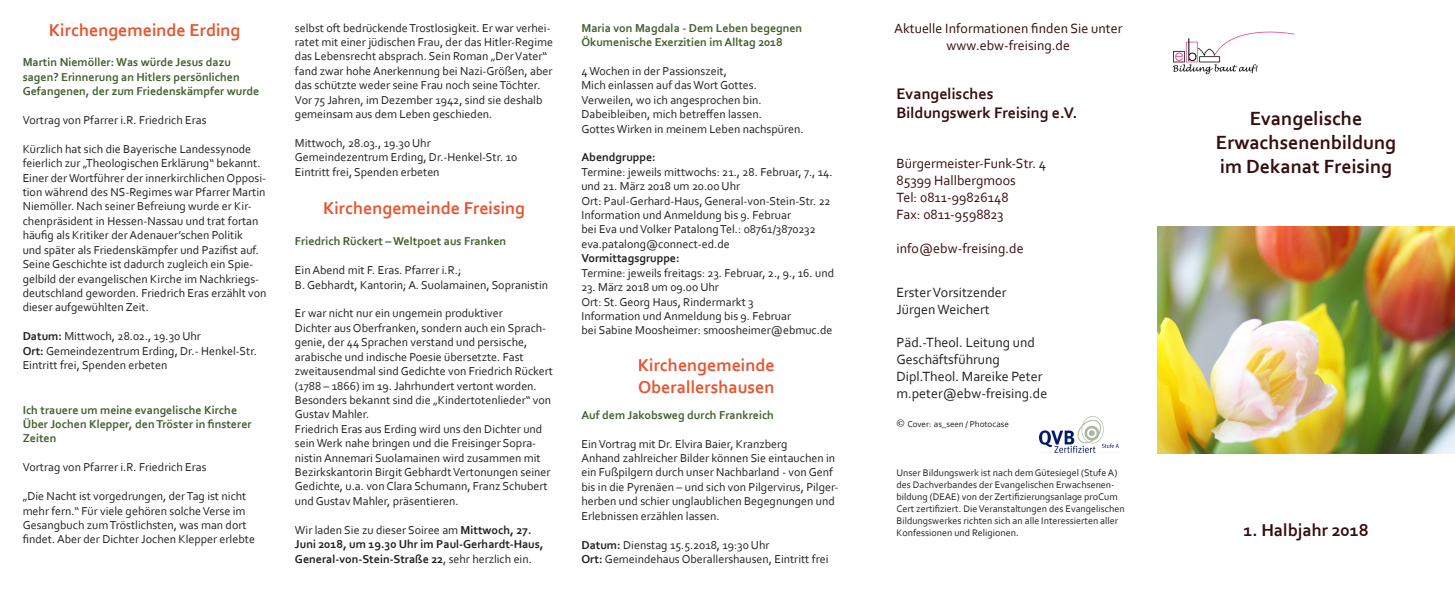
<style>
.page{position:relative;width:1455px;height:596px;background:#fff}
.page>*{position:absolute;margin:0;border:0;box-sizing:border-box;transform-origin:0 0}
.t1{font:700 20px "Corbel";color:#370e0f}
.t2{font:700 18px "Corbel";color:#e75531}
.t3{font:700 18px "Corbel";color:#370e0f}
.t4{font:700 16px "Corbel";color:#370e0f}
.t5{font:14px "Corbel";color:#370e0f}
.t6{font:14px "Corbel";color:#231f20}
.t7{font:12px/14.4px "Corbel";color:#231f20}
.t8{font:700 12px/14.4px "Corbel";color:#436030}
.t9{font:700 12px/14.4px "Corbel";color:#231f20}
.t10{font:10px/12px "Corbel";color:#231f20}
.t11{font:9px "Corbel";color:#231f20}
.s1{font-weight:700}
.s2{font-weight:400}
.s3{font-family:"Minion Pro";font-size:12px}
</style>
<div class="page">
<img style="left:1039px;top:416px;width:79px;height:36px">
<img style="left:1172px;top:31px;width:123px;height:44px">
<img style="left:1157px;top:226px;width:297px;height:227px">
<p class="t2" style="left:49px;top:19px;width:193px">Kirchengemeinde Erding</p>
<p class="t8" style="left:23px;top:55px;width:210px">Martin Niemöller: Was würde Jesus dazu</p>
<p class="t8" style="left:23px;top:69px;width:218px">sagen? Erinnerung an Hitlers persönlichen</p>
<p class="t8" style="left:23px;top:84px;width:238px">Gefangenen, der zum Friedenskämpfer wurde</p>
<p class="t7" style="left:23px;top:112px;width:185px">Vortrag von Pfarrer i.R. Friedrich Eras</p>
<p class="t7" style="left:23px;top:141px;width:245px">Kürzlich hat sich die Bayerische Landessynode feierlich zur „Theologischen Erklärung“ bekannt.<br>Einer der Wortführer der innerkirchlichen Opposi&shy;tion während des NS-Regimes war Pfarrer Martin Niemöller. Nach seiner Befreiung wurde er Kir&shy;chenpräsident in Hessen-Nassau und trat fortan häufig als Kritiker der Adenauer’schen Politik<br>und später als Friedenskämpfer und Pazifist auf.<br>Seine Geschichte ist dadurch zugleich ein Spie&shy;gelbild der evangelischen Kirche im Nachkriegs&shy;deutschland geworden. Friedrich Eras erzählt von dieser aufgewühlten Zeit.</p>
<p class="t7" style="left:23px;top:328px;width:180px"><span class="s1">Datum:</span> Mittwoch, 28.02., 19.30 Uhr</p>
<p class="t7" style="left:23px;top:343px;width:236px"><span class="s1">Ort:</span> Gemeindezentrum Erding, Dr.- Henkel-Str.</p>
<p class="t7" style="left:23px;top:357px;width:146px">Eintritt frei, Spenden erbeten</p>
<p class="t8" style="left:23px;top:402px;width:216px">Ich trauere um meine evangelische Kirche</p>
<p class="t8" style="left:23px;top:416px;width:230px">Über Jochen Klepper, den Tröster in finsterer<br>Zeiten</p>
<p class="t7" style="left:23px;top:459px;width:185px">Vortrag von Pfarrer i.R. Friedrich Eras</p>
<p class="t7" style="left:23px;top:488px;width:234px">„Die Nacht ist vorgedrungen, der Tag ist nicht mehr fern.“ Für viele gehören solche Verse im Gesangbuch zum Tröstlichsten, was man dort findet. Aber der Dichter Jochen Klepper erlebte</p>
<p class="t7" style="left:295px;top:20px;width:259px">selbst oft bedrückende Trostlosigkeit. Er war verhei&shy;ratet mit einer jüdischen Frau, der das Hitler-Regime das Lebensrecht absprach. Sein Roman „Der Vater“ fand zwar hohe Anerkennung bei Nazi-Größen, aber das schützte weder seine Frau noch seine Töchter.<br>Vor 75 Jahren, im Dezember 1942, sind sie deshalb gemeinsam aus dem Leben geschieden.</p>
<p class="t7" style="left:295px;top:135px;width:137px">Mittwoch, 28.03., 19.30 Uhr</p>
<p class="t7" style="left:295px;top:150px;width:224px">Gemeindezentrum Erding, Dr.-Henkel-Str. 10</p>
<p class="t7" style="left:295px;top:164px;width:146px">Eintritt frei, Spenden erbeten</p>
<p class="t2" style="left:323px;top:197px;width:203px">Kirchengemeinde Freising</p>
<p class="t8" style="left:295px;top:234px;width:213px">Friedrich Rückert – Weltpoet aus Franken</p>
<p class="t7" style="left:295px;top:262px;width:168px">Ein Abend mit F. Eras. Pfarrer i.R.;</p>
<p class="t7" style="left:295px;top:277px;width:255px">B. Gebhardt, Kantorin; A. Suolamainen, Sopranistin</p>
<p class="t7" style="left:295px;top:306px;width:209px">Er war nicht nur ein ungemein produktiver</p>
<p class="t7" style="left:295px;top:320px;width:259px">Dichter aus Oberfranken, sondern auch ein Sprach&shy;genie, der 44 Sprachen verstand und persische, arabische und indische Poesie übersetzte. Fast zweitausendmal sind Gedichte von Friedrich Rückert (1788 – 1866) im 19. Jahrhundert vertont worden.<br>Besonders bekannt sind die „Kindertotenlieder“ von Gustav Mahler.</p>
<p class="t7" style="left:295px;top:421px;width:257px">Friedrich Eras aus Erding wird uns den Dichter und sein Werk nahe bringen und die Freisinger Sopra&shy;nistin Annemari Suolamainen wird zusammen mit Bezirkskantorin Birgit Gebhardt Vertonungen seiner Gedichte, u.a. von Clara Schumann, Franz Schubert und Gustav Mahler, präsentieren.</p>
<p class="t9" style="left:295px;top:522px;width:250px"><span class="s2">Wir laden Sie zu dieser Soiree am</span> Mittwoch, 27.<br>Juni 2018, um 19.30 Uhr im Paul-Gerhardt-Haus,<br>General-von-Stein-Straße 22<span class="s2">, sehr herzlich ein.</span></p>
<p class="t8" style="left:581px;top:20px;width:222px">Maria von Magdala - Dem Leben begegnen</p>
<p class="t8" style="left:581px;top:35px;width:203px">Ökumenische Exerzitien im Alltag 2018</p>
<p class="t7" style="left:581px;top:63px;width:147px">4 Wochen in der Passionszeit,</p>
<p class="t7" style="left:581px;top:78px;width:177px">Mich einlassen auf das Wort Gottes.</p>
<p class="t7" style="left:581px;top:92px;width:182px">Verweilen, wo ich angesprochen bin.</p>
<p class="t7" style="left:581px;top:107px;width:182px">Dabeibleiben, mich betreffen lassen.</p>
<p class="t7" style="left:581px;top:121px;width:224px">Gottes Wirken in meinem Leben nachspüren.</p>
<p class="t9" style="left:581px;top:150px;width:76px">Abendgruppe:</p>
<p class="t7" style="left:581px;top:164px;width:253px">Termine: jeweils mittwochs: 21., 28. Februar, 7., 14. und 21. März 2018 um 20.00 Uhr</p>
<p class="t7" style="left:581px;top:193px;width:251px">Ort: Paul-Gerhard-Haus, General-von-Stein-Str. 22</p>
<p class="t7" style="left:581px;top:207px;width:211px">Information und Anmeldung bis 9. Februar</p>
<p class="t7" style="left:581px;top:222px;width:236px">bei Eva und Volker Patalong Tel.: 08761/3870232</p>
<p class="t7" style="left:581px;top:236px;width:150px">eva.patalong@connect-ed.de</p>
<p class="t9" style="left:581px;top:251px;width:100px">Vormittagsgruppe:</p>
<p class="t7" style="left:581px;top:265px;width:254px">Termine: jeweils freitags: 23. Februar, 2., 9., 16. und</p>
<p class="t7" style="left:581px;top:279px;width:139px">23. März 2018 um 09.00 Uhr</p>
<p class="t7" style="left:581px;top:294px;width:174px">Ort: St. Georg Haus, Rindermarkt 3</p>
<p class="t7" style="left:581px;top:308px;width:211px">Information und Anmeldung bis 9. Februar</p>
<p class="t7" style="left:581px;top:323px;width:252px">bei Sabine Moosheimer: smoosheimer@ebmuc.de</p>
<p class="t2" style="left:637px;top:354px;width:138px">Kirchengemeinde</p>
<p class="t2" style="left:638px;top:375px;width:138px">Oberallershausen</p>
<p class="t8" style="left:581px;top:407px;width:194px">Auf dem Jakobsweg durch Frankreich</p>
<p class="t7" style="left:581px;top:436px;width:208px">Ein Vortrag mit Dr. Elvira Baier, Kranzberg</p>
<p class="t7" style="left:581px;top:450px;width:258px">Anhand zahlreicher Bilder können Sie eintauchen in ein Fußpilgern durch unser Nachbarland - von Genf bis in die Pyrenäen – und sich von Pilgervirus, Pilger&shy;herben und schier unglaublichen Begegnungen und</p>
<p class="t7" style="left:581px;top:508px;width:140px">Erlebnissen erzählen lassen.</p>
<p class="t7" style="left:581px;top:536px;width:189px"><span class="s1">Datum:</span> Dienstag 15.5.2018, 19:30 Uhr</p>
<p class="t7" style="left:581px;top:551px;width:248px"><span class="s1">Ort:</span> Gemeindehaus Oberallershausen, Eintritt frei</p>
<p class="t5" style="left:894px;top:20px;width:230px">Aktuelle Informationen finden Sie unter</p>
<p class="t5" style="left:946px;top:37px;width:125px">www.ebw-freising.de</p>
<p class="t4" style="left:896px;top:83px;width:98px">Evangelisches</p>
<p class="t4" style="left:896px;top:103px;width:182px">Bildungswerk Freising e.V.</p>
<p class="t5" style="left:896px;top:155px;width:151px">Bürgermeister-Funk-Str. 4</p>
<p class="t5" style="left:896px;top:172px;width:121px">85399 Hallbergmoos</p>
<p class="t5" style="left:896px;top:189px;width:113px">Tel: 0811-99826148</p>
<p class="t5" style="left:896px;top:205px;width:108px">Fax: 0811-9598823</p>
<p class="t5" style="left:896px;top:239px;width:129px">info@ebw-freising.de</p>
<p class="t6" style="left:896px;top:283px;width:112px">Erster Vorsitzender</p>
<p class="t6" style="left:896px;top:300px;width:95px">Jürgen Weichert</p>
<p class="t6" style="left:896px;top:333px;width:140px">Päd.-Theol. Leitung und</p>
<p class="t6" style="left:896px;top:350px;width:105px">Geschäftsführung</p>
<p class="t6" style="left:896px;top:367px;width:147px">Dipl.Theol. Mareike Peter</p>
<p class="t6" style="left:896px;top:384px;width:152px">m.peter@ebw-freising.de</p>
<p class="t11" style="left:896px;top:418px;width:114px"><span class="s3">©</span> Cover: as_seen / Photocase</p>
<p class="t10" style="left:896px;top:466px;width:230px">Unser Bildungswerk ist nach dem Gütesiegel (Stufe A) des Dachverbandes der Evangelischen Erwachsenen&shy;bildung (DEAE) von der Zertifizierungsanlage proCum Cert zertifiziert. Die Veranstaltungen des Evangelischen Bildungswerkes richten sich an alle Interessierten aller Konfessionen und Religionen.</p>
<p class="t1" style="left:1249px;top:106px;width:114px">Evangelische</p>
<p class="t1" style="left:1215px;top:130px;width:182px">Erwachsenenbildung</p>
<p class="t1" style="left:1219px;top:154px;width:174px">im Dekanat Freising</p>
<p class="t3" style="left:1243px;top:518px;width:127px">1. Halbjahr 2018</p>
</div>
